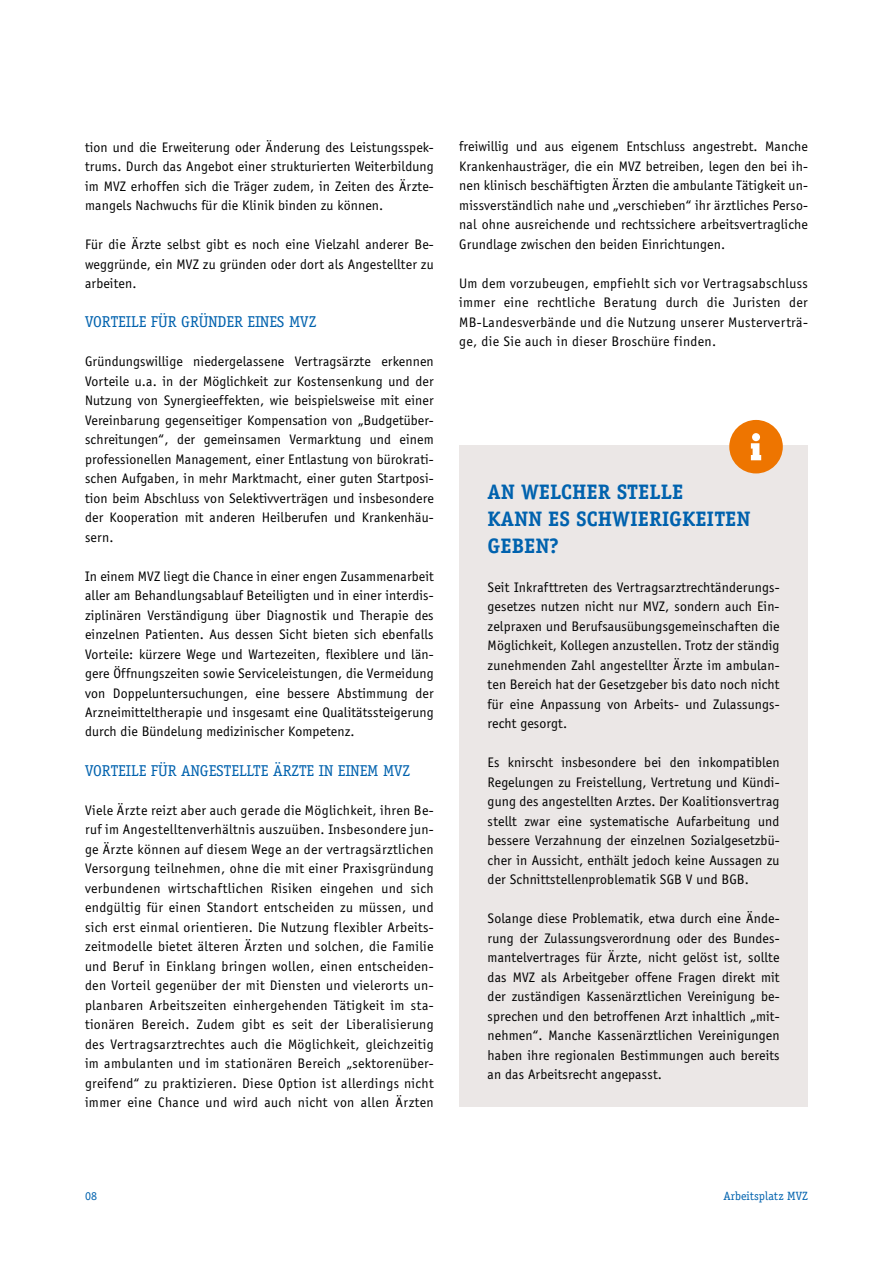
<style>
.page{position:relative;width:893px;height:1263px;background:#fff}
.page>*{position:absolute;margin:0;border:0;box-sizing:border-box;transform-origin:0 0}
.t1{font:700 21px/27px "Officina Serif LT";color:#0062ae}
.t2{font:15.75px "Officina Serif LT";color:#0062ae}
.t3{font:14.25px/19.5px "Officina Sans";letter-spacing:.01em;color:#000;text-align:justify}
.t4{font:12px "Officina Serif LT";color:#0062ae}
</style>
<div class="page">
<div style="left:459px;top:445px;width:349px;height:662px;background:#ebe7e6"></div>
<div style="left:729px;top:420px;width:54px;height:53px;background:#ee7500;border-radius:50%"></div>
<svg style="left:751px;top:433px;width:10px;height:27px"></svg>
<p class="t3" style="left:85px;top:137px;width:350px">tion und die Erweiterung oder Änderung des Leistungsspek&shy;trums. Durch das Angebot einer strukturierten Weiterbildung im MVZ erhoffen sich die Träger zudem, in Zeiten des Ärzte&shy;mangels Nachwuchs für die Klinik binden zu können.</p>
<p class="t3" style="left:85px;top:235px;width:350px">Für die Ärzte selbst gibt es noch eine Vielzahl anderer Be&shy;weggründe, ein MVZ zu gründen oder dort als Angestellter zu arbeiten.</p>
<p class="t2" style="left:85px;top:312px;width:233px">VORTEILE FÜR GRÜNDER EINES MVZ</p>
<p class="t3" style="left:85px;top:352px;width:350px">Gründungswillige niedergelassene Vertragsärzte erkennen Vorteile u.a. in der Möglichkeit zur Kostensenkung und der Nutzung von Synergieeffekten, wie beispielsweise mit einer Vereinbarung gegenseitiger Kompensation von „Budgetüber&shy;schreitungen“, der gemeinsamen Vermarktung und einem professionellen Management, einer Entlastung von bürokrati&shy;schen Aufgaben, in mehr Marktmacht, einer guten Startposi&shy;tion beim Abschluss von Selektivverträgen und insbesondere der Kooperation mit anderen Heilberufen und Krankenhäu&shy;sern.</p>
<p class="t3" style="left:85px;top:566px;width:350px">In einem MVZ liegt die Chance in einer engen Zusammenarbeit aller am Behandlungsablauf Beteiligten und in einer interdis&shy;ziplinären Verständigung über Diagnostik und Therapie des einzelnen Patienten. Aus dessen Sicht bieten sich ebenfalls Vorteile: kürzere Wege und Wartezeiten, flexiblere und län&shy;gere Öffnungszeiten sowie Serviceleistungen, die Vermeidung von Doppeluntersuchungen, eine bessere Abstimmung der Arzneimitteltherapie und insgesamt eine Qualitätssteigerung durch die Bündelung medizinischer Kompetenz.</p>
<p class="t2" style="left:85px;top:761px;width:327px">VORTEILE FÜR ANGESTELLTE ÄRZTE IN EINEM MVZ</p>
<p class="t3" style="left:85px;top:800px;width:350px">Viele Ärzte reizt aber auch gerade die Möglichkeit, ihren Be&shy;ruf im Angestelltenverhältnis auszuüben. Insbesondere jun&shy;ge Ärzte können auf diesem Wege an der vertragsärztlichen Versorgung teilnehmen, ohne die mit einer Praxisgründung verbundenen wirtschaftlichen Risiken eingehen und sich endgültig für einen Standort entscheiden zu müssen, und sich erst einmal orientieren. Die Nutzung flexibler Arbeits&shy;zeitmodelle bietet älteren Ärzten und solchen, die Familie und Beruf in Einklang bringen wollen, einen entscheiden&shy;den Vorteil gegenüber der mit Diensten und vielerorts un&shy;planbaren Arbeitszeiten einhergehenden Tätigkeit im sta&shy;tionären Bereich. Zudem gibt es seit der Liberalisierung des Vertragsarztrechtes auch die Möglichkeit, gleichzeitig im ambulanten und im stationären Bereich „sektorenüber&shy;greifend“ zu praktizieren. Diese Option ist allerdings nicht immer eine Chance und wird auch nicht von allen Ärzten</p>
<p class="t3" style="left:459px;top:137px;width:350px">freiwillig und aus eigenem Entschluss angestrebt. Manche Krankenhausträger, die ein MVZ betreiben, legen den bei ih&shy;nen klinisch beschäftigten Ärzten die ambulante Tätigkeit un&shy;missverständlich nahe und „verschieben“ ihr ärztliches Perso&shy;nal ohne ausreichende und rechtssichere arbeitsvertragliche Grundlage zwischen den beiden Einrichtungen.</p>
<p class="t3" style="left:459px;top:274px;width:350px">Um dem vorzubeugen, empfiehlt sich vor Vertragsabschluss immer eine rechtliche Beratung durch die Juristen der MB-Landesverbände und die Nutzung unserer Musterverträ&shy;ge, die Sie auch in dieser Broschüre finden.</p>
<h1 class="t1" style="left:488px;top:478px;width:264px">AN WELCHER STELLE<br>KANN ES SCHWIERIGKEITEN<br>GEBEN?</h1>
<p class="t3" style="left:488px;top:577px;width:293px">Seit Inkrafttreten des Vertragsarztrechtänderungs&shy;gesetzes nutzen nicht nur MVZ, sondern auch Ein&shy;zelpraxen und Berufsausübungsgemeinschaften die Möglichkeit, Kollegen anzustellen. Trotz der ständig zunehmenden Zahl angestellter Ärzte im ambulan&shy;ten Bereich hat der Gesetzgeber bis dato noch nicht für eine Anpassung von Arbeits- und Zulassungs&shy;recht gesorgt.</p>
<p class="t3" style="left:488px;top:753px;width:293px">Es knirscht insbesondere bei den inkompatiblen Regelungen zu Freistellung, Vertretung und Kündi&shy;gung des angestellten Arztes. Der Koalitionsvertrag stellt zwar eine systematische Aufarbeitung und bessere Verzahnung der einzelnen Sozialgesetzbü&shy;cher in Aussicht, enthält jedoch keine Aussagen zu der Schnittstellenproblematik SGB V und BGB.</p>
<p class="t3" style="left:488px;top:909px;width:293px">Solange diese Problematik, etwa durch eine Ände&shy;rung der Zulassungsverordnung oder des Bundes&shy;mantelvertrages für Ärzte, nicht gelöst ist, sollte das MVZ als Arbeitgeber offene Fragen direkt mit der zuständigen Kassenärztlichen Vereinigung be&shy;sprechen und den betroffenen Arzt inhaltlich „mit&shy;nehmen“. Manche Kassenärztlichen Vereinigungen haben ihre regionalen Bestimmungen auch bereits an das Arbeitsrecht angepasst.</p>
<p class="t4" style="left:85px;top:1188px;width:13px">08</p>
<p class="t4" style="left:723px;top:1188px;width:86px">Arbeitsplatz MVZ</p>
</div>
